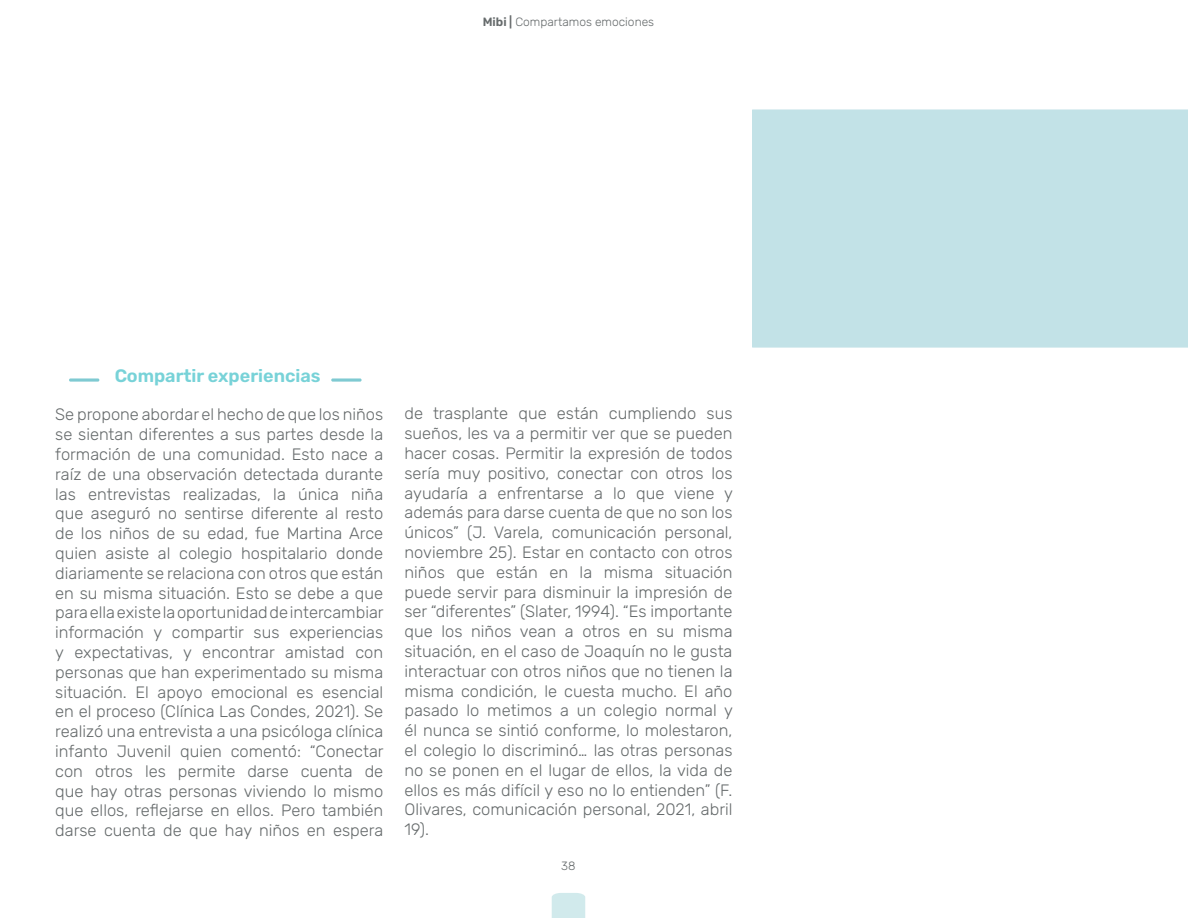
<style>
.page{position:relative;width:1188px;height:918px;background:#fff}
.page>*{position:absolute;margin:0;border:0;box-sizing:border-box;transform-origin:0 0}
.t1{font:600 18px "Rubik";color:#1eb5be}
.t2{font:300 16.5px/19.8px "Rubik";color:#666b6c;text-align:justify}
.t3{font:300 12px "Rubik";color:#666b6c}
.s1{font-weight:600}
</style>
<div class="page">
<svg style="left:552px;top:893px;width:33px;height:25px"></svg>
<div style="left:752px;top:109px;width:436px;height:239px;background:#c2e2e7"></div>
<svg style="left:69px;top:378px;width:31px;height:4px"></svg>
<svg style="left:331px;top:378px;width:31px;height:4px"></svg>
<p class="t3" style="left:483px;top:15px;width:173px"><span class="s1">Mibi |</span> Compartamos emociones</p>
<p class="t1" style="left:114px;top:366px;width:208px">Compartir experiencias</p>
<p class="t2" style="left:55px;top:405px;width:330px">Se propone abordar el hecho de que los niños se sientan diferentes a sus partes desde la formación de una comunidad. Esto nace a raíz de una observación detectada durante las entrevistas realizadas, la única niña que aseguró no sentirse diferente al resto de los niños de su edad, fue Martina Arce quien asiste al colegio hospitalario donde diariamente se relaciona con otros que están en su misma situación. Esto se debe a que para ella existe la oportunidad de intercambiar información y compartir sus experiencias y expectativas, y encontrar amistad con personas que han experimentado su misma situación. El apoyo emocional es esencial en el proceso (Clínica Las Condes, 2021). Se realizó una entrevista a una psicóloga clínica infanto Juvenil quien comentó: “Conectar con otros les permite darse cuenta de que hay otras personas viviendo lo mismo que ellos, reflejarse en ellos. Pero también darse cuenta de que hay niños en espera</p>
<p class="t2" style="left:405px;top:404px;width:330px">de trasplante que están cumpliendo sus sueños, les va a permitir ver que se pueden hacer cosas. Permitir la expresión de todos sería muy positivo, conectar con otros los ayudaría a enfrentarse a lo que viene y además para darse cuenta de que no son los únicos” (J. Varela, comunicación personal, noviembre 25). Estar en contacto con otros niños que están en la misma situación puede servir para disminuir la impresión de ser “diferentes” (Slater, 1994). “Es importante que los niños vean a otros en su misma situación, en el caso de Joaquín no le gusta interactuar con otros niños que no tienen la misma condición, le cuesta mucho. El año pasado lo metimos a un colegio normal y él nunca se sintió conforme, lo molestaron, el colegio lo discriminó… las otras personas no se ponen en el lugar de ellos, la vida de ellos es más difícil y eso no lo entienden” (F.<br>Olivares, comunicación personal, 2021, abril 19).</p>
<p class="t3" style="left:561px;top:859px;width:16px">38</p>
</div>
